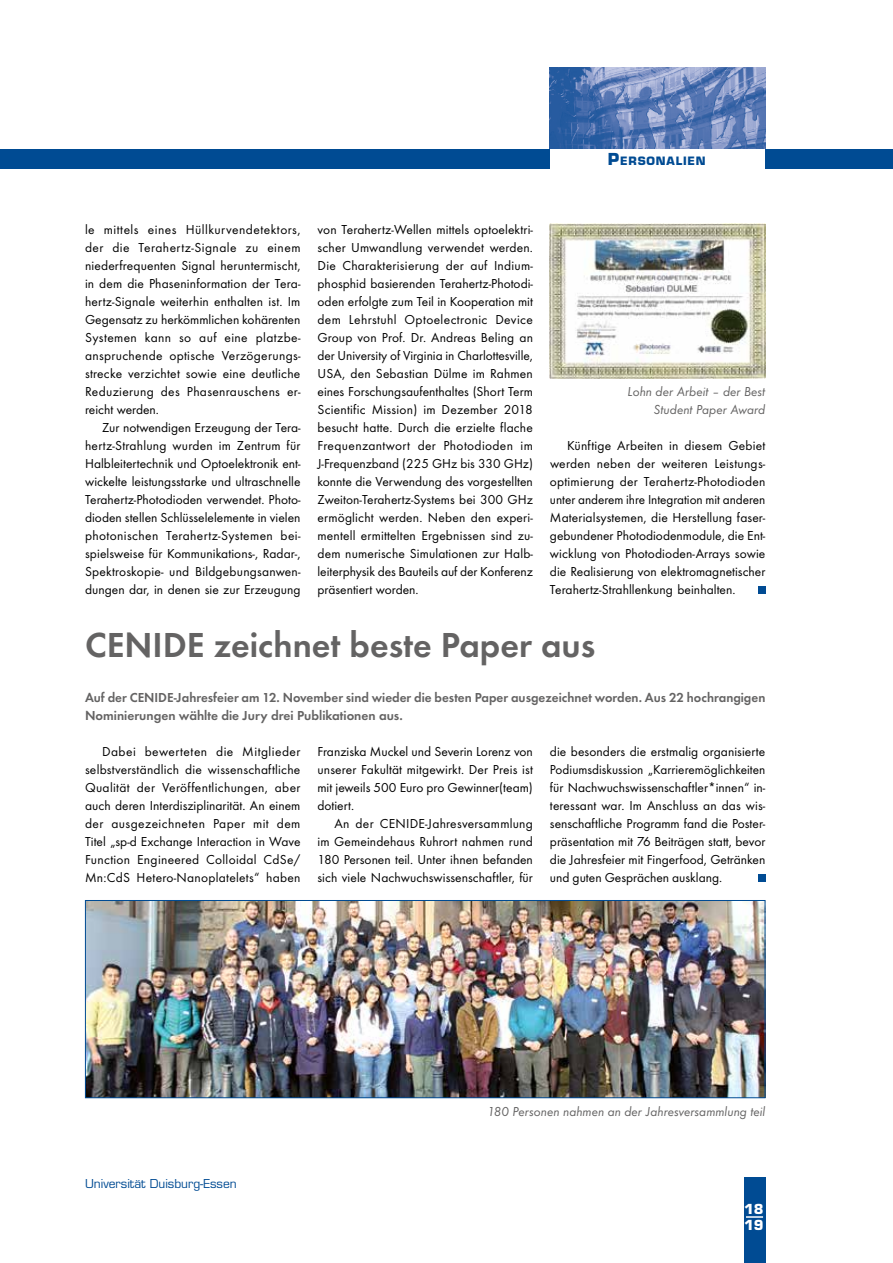
<style>
.page{position:relative;width:893px;height:1263px;background:#fff}
.page>*{position:absolute;margin:0;border:0;box-sizing:border-box;transform-origin:0 0}
.t1{font:36px "Futura T Dem";color:#646363}
.t2{font:13.5px/18px "Futura T Boo";letter-spacing:.005em;color:#000;text-align:justify}
.t3{font:13.5px/18px "Futura T Dem";color:#646363}
.t4{font:13.5px/18px "Futura T Boo Obl";color:#646363;text-align:right}
.t5{font:700 13.5px/16.2px "Eurostile";color:#fff}
.t6{font:12px "Eurostile";color:#004b93}
.t7{font:700 11.25px "Eurostile";letter-spacing:.07em;color:#004b93}
.s1{font-size:16.05px}
</style>
<div class="page">
<div style="left:744px;top:1178px;width:21px;height:85px;background:#004b93"></div>
<svg style="left:746px;top:1216px;width:17px;height:2px"></svg>
<div style="left:765px;top:149px;width:128px;height:20px;background:#004b93"></div>
<div style="left:0;top:149px;width:550px;height:20px;background:#004b93"></div>
<img style="left:550px;top:68px;width:215px;height:81px">
<div style="left:758px;top:586px;width:7px;height:8px;background:#004b93"></div>
<div style="left:758px;top:874px;width:7px;height:8px;background:#004b93"></div>
<img style="left:87px;top:902px;width:676px;height:194px">
<div style="left:85px;top:900px;width:680px;height:198px;border:1px solid #004b93"></div>
<img style="left:550px;top:224px;width:215px;height:154px">
<p class="t7" style="left:608px;top:154px;width:99px"><span class="s1">P</span>ERSONALIEN</p>
<p class="t2" style="left:85px;top:221px;width:217px">le mittels eines Hüllkurvendetektors, der die Terahertz-Signale zu einem niederfrequenten Signal heruntermischt, in dem die Phaseninformation der Tera&shy;hertz-Signale weiterhin enthalten ist. Im Gegensatz zu herkömmlichen kohärenten Systemen kann so auf eine platzbe&shy;anspruchende optische Verzögerungs&shy;strecke verzichtet sowie eine deutliche Reduzierung des Phasenrauschens er&shy;reicht werden.</p>
<p class="t2" style="left:85px;top:419px;width:217px;text-indent:17px">Zur notwendigen Erzeugung der Tera&shy;hertz-Strahlung wurden im Zentrum für Halbleitertechnik und Optoelektronik ent&shy;wickelte leistungsstarke und ultraschnelle Terahertz-Photodioden verwendet. Photo&shy;dioden stellen Schlüsselelemente in vielen photonischen Terahertz-Systemen bei&shy;spielsweise für Kommunikations-, Radar-, Spektroskopie- und Bildgebungsanwen&shy;dungen dar, in denen sie zur Erzeugung</p>
<p class="t2" style="left:317px;top:221px;width:217px;text-align:left">von Terahertz-Wellen mittels optoelektri&shy;scher Umwandlung verwendet werden.<br>Die Charakterisierung der auf Indium&shy;phosphid basierenden Terahertz-Photodi&shy;oden erfolgte zum Teil in Kooperation mit dem Lehrstuhl Optoelectronic Device Group von Prof. Dr.-Andreas Beling an der University of Virginia in Charlottesville, USA, den Sebastian Dülme im Rahmen eines Forschungsaufenthaltes (Short Term Scientific Mission) im Dezember 2018 besucht hatte. Durch die erzielte flache Frequenzantwort der Photodioden im J-Frequenzband (225 GHz bis 330 GHz) konnte die -Verwendung des vorgestellten Zweiton-Terahertz-Systems bei 300 GHz ermöglicht werden. Neben den experi&shy;mentell ermittelten Ergebnissen sind zu&shy;dem numerische Simulationen zur Halb&shy;leiterphysik des Bauteils auf der Konferenz präsentiert worden.</p>
<p class="t4" style="left:628px;top:383px;width:139px">Lohn der Arbeit – der Best<br>Student Paper Award</p>
<p class="t2" style="left:550px;top:437px;width:217px;text-indent:17px">Künftige Arbeiten in diesem Gebiet werden neben der weiteren Leistungs&shy;optimierung der Terahertz-Photodioden unter anderem ihre Integration mit anderen Materialsystemen, die Herstellung faser&shy;gebundener Photodiodenmodule, die Ent&shy;wicklung von Photodioden-Arrays sowie die Realisierung von elektromagnetischer Terahertz-Strahllenkung beinhalten.</p>
<h1 class="t1" style="left:85px;top:624px;width:512px">CENIDE zeichnet beste Paper aus</h1>
<p class="t3" style="left:85px;top:688px;width:682px">Auf der CENIDE-Jahresfeier am 12. November sind wieder die besten Paper ausgezeichnet worden. Aus 22 hochrangigen<br>Nominierungen wählte die Jury drei Publikationen aus.</p>
<p class="t2" style="left:85px;top:743px;width:217px;text-indent:17px">Dabei bewerteten die Mitglieder selbstverständlich die wissenschaftliche Qualität der Veröffentlichungen, aber auch deren Interdisziplinarität. An einem der ausgezeichneten Paper mit dem Titel „sp-d Exchange Interaction in Wave Function Engineered Colloidal CdSe/ Mn:CdS Hetero-Nanoplatelets“ haben</p>
<p class="t2" style="left:317px;top:743px;width:217px">Franziska Muckel und Severin Lorenz von unserer Fakultät mitgewirkt. Der Preis ist mit jeweils 500 Euro pro Gewinner(team) dotiert.</p>
<p class="t2" style="left:317px;top:815px;width:217px;text-indent:17px">An der CENIDE-Jahresversammlung im Gemeindehaus Ruhrort nahmen rund 180 Personen teil. Unter ihnen befanden sich viele Nachwuchswissenschaftler, für</p>
<p class="t2" style="left:550px;top:743px;width:217px">die besonders die erstmalig organisierte Podiumsdiskussion „Karrieremöglichkeiten für Nachwuchswissenschaftler*innen“ in&shy;teressant war. Im Anschluss an das wis&shy;senschaftliche Programm fand die Poster&shy;präsentation mit 76 Beiträgen statt, bevor die Jahresfeier mit Fingerfood, Getränken und guten Gesprächen ausklang.</p>
<p class="t6" style="left:85px;top:1176px;width:153px">Universität Duisburg-Essen</p>
<p class="t4" style="left:487px;top:1103px;width:280px">180 Personen nahmen an der Jahresversammlung teil</p>
<p class="t5" style="left:744px;top:1201px;width:21px">18<br>19</p>
</div>
